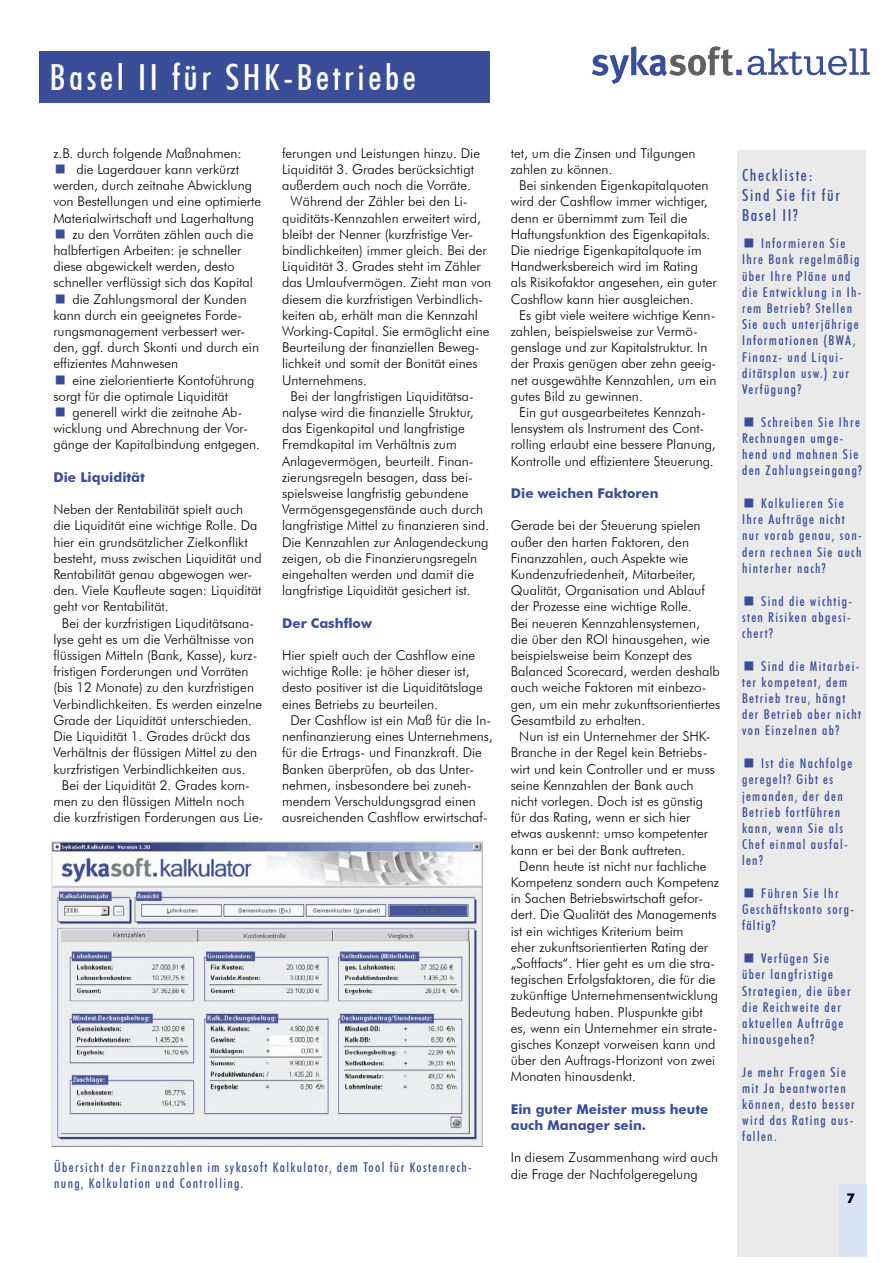
<style>
.page{position:relative;width:893px;height:1263px;background:#fff}
.page>*{position:absolute;margin:0;border:0;box-sizing:border-box;transform-origin:0 0}
.t1{font:500 condensed 36px "Futura BT";letter-spacing:.1em;color:#fff}
.t2{font:500 condensed 16.5px/19.8px "Futura BT";letter-spacing:.1em;color:#3a4d98}
.t3{font:300 13.5px/16.2px "Futura BT";color:#000}
.t4{font:500 condensed 13.5px/16.2px "Futura BT";letter-spacing:.1em;color:#3a4d98}
.t5{font:700 13.5px/16.2px "Futura BT";color:#3a4d98}
.t6{font:700 13.5px "Futura BT";color:#000}
.s1{color:#3a4d98}
</style>
<div class="page">
<div style="left:737px;top:150px;width:129px;height:1107px;background:#eaeaea"></div>
<svg style="left:592px;top:46px;width:278px;height:38px"></svg>
<div style="left:839px;top:1184px;width:27px;height:72px;background:#d8e3f4"></div>
<div style="left:39px;top:51px;width:451px;height:51px;background:#3a4d98"></div>
<img style="left:51px;top:841px;width:431px;height:305px">
<h1 class="t1" style="left:50px;top:56px;width:367px">Basel II für SHK-Betriebe</h1>
<p class="t3" style="left:53px;top:145px;width:190px">z.B. durch folgende Maßnahmen:</p>
<p class="t3" style="left:53px;top:161px;width:209px"><span class="s1">▪</span> die Lagerdauer kann verkürzt werden, durch zeitnahe Abwicklung von Bestellungen und eine optimierte Materialwirtschaft und Lagerhaltung</p>
<p class="t3" style="left:53px;top:226px;width:202px"><span class="s1">▪</span> zu den Vorräten zählen auch die halbfertigen Arbeiten: je schneller diese abgewickelt werden, desto schneller verflüssigt sich das Kapital</p>
<p class="t3" style="left:53px;top:291px;width:207px"><span class="s1">▪</span> die Zahlungsmoral der Kunden kann durch ein geeignetes Forde&shy;rungsmanagement verbessert wer&shy;den, ggf. durch Skonti und durch ein effizientes Mahnwesen</p>
<p class="t3" style="left:53px;top:372px;width:202px"><span class="s1">▪</span> eine zielorientierte Kontoführung sorgt für die optimale Liquidität</p>
<p class="t3" style="left:53px;top:404px;width:208px"><span class="s1">▪</span> generell wirkt die zeitnahe Ab&shy;wicklung und Abrechnung der Vor&shy;gänge der Kapitalbindung entgegen.</p>
<p class="t5" style="left:53px;top:469px;width:93px">Die Liquidität</p>
<p class="t3" style="left:53px;top:501px;width:210px">Neben der Rentabilität spielt auch die Liquidität eine wichtige Rolle. Da hier ein grundsätzlicher Zielkonflikt besteht, muss zwischen Liquidität und Rentabilität genau abgewogen wer&shy;den. Viele Kaufleute sagen: Liquidität geht vor Rentabilität.</p>
<p class="t3" style="left:53px;top:615px;width:210px;text-indent:9px">Bei der kurzfristigen Liquditätsana&shy;lyse geht es um die Verhältnisse von flüssigen Mitteln (Bank, Kasse), kurz&shy;fristigen Forderungen und Vorräten (bis 12 Monate) zu den kurzfristigen Verbindlichkeiten. Es werden einzelne Grade der Liquidität unterschieden.<br>Die Liquidität 1. Grades drückt das Verhältnis der flüssigen Mittel zu den kurzfristigen Verbindlichkeiten aus.</p>
<p class="t3" style="left:53px;top:777px;width:212px;text-indent:9px">Bei der Liquidität 2. Grades kom&shy;men zu den flüssigen Mitteln noch die kurzfristigen Forderungen aus Lie-</p>
<p class="t3" style="left:282px;top:145px;width:200px">ferungen und Leistungen hinzu. Die</p>
<p class="t3" style="left:282px;top:161px;width:193px">Liquidität 3. Grades berücksichtigt</p>
<p class="t3" style="left:282px;top:177px;width:191px">außerdem auch noch die Vorräte.</p>
<p class="t3" style="left:291px;top:193px;width:178px">Während der Zähler bei den Li-</p>
<p class="t3" style="left:282px;top:210px;width:200px">quiditäts-Kennzahlen erweitert wird,</p>
<p class="t3" style="left:282px;top:226px;width:193px">bleibt der Nenner (kurzfristige Ver-</p>
<p class="t3" style="left:282px;top:242px;width:206px">bindlichkeiten) immer gleich. Bei der</p>
<p class="t3" style="left:282px;top:258px;width:200px">Liquidität 3. Grades steht im Zähler</p>
<p class="t3" style="left:282px;top:274px;width:211px">das Umlaufvermögen. Zieht man von</p>
<p class="t3" style="left:282px;top:291px;width:203px">diesem die kurzfristigen Verbindlich-</p>
<p class="t3" style="left:282px;top:307px;width:197px">keiten ab, erhält man die Kennzahl</p>
<p class="t3" style="left:282px;top:323px;width:209px">Working-Capital. Sie ermöglicht eine</p>
<p class="t3" style="left:282px;top:339px;width:199px">Beurteilung der finanziellen Beweg-</p>
<p class="t3" style="left:282px;top:355px;width:197px">lichkeit und somit der Bonität eines</p>
<p class="t3" style="left:282px;top:372px;width:86px">Unternehmens.</p>
<p class="t3" style="left:291px;top:388px;width:185px">Bei der langfristigen Liquiditätsa-</p>
<p class="t3" style="left:282px;top:404px;width:193px">nalyse wird die finanzielle Struktur,</p>
<p class="t3" style="left:282px;top:420px;width:184px">das Eigenkapital und langfristige</p>
<p class="t3" style="left:282px;top:436px;width:176px">Fremdkapital im Verhältnis zum</p>
<p class="t3" style="left:282px;top:453px;width:193px">Anlagevermögen, beurteilt. Finan-</p>
<p class="t3" style="left:282px;top:469px;width:192px">zierungsregeln besagen, dass bei-</p>
<p class="t3" style="left:282px;top:485px;width:188px">spielsweise langfristig gebundene</p>
<p class="t3" style="left:282px;top:501px;width:203px">Vermögensgegenstände auch durch</p>
<p class="t3" style="left:282px;top:517px;width:209px">langfristige Mittel zu finanzieren sind.</p>
<p class="t3" style="left:282px;top:534px;width:208px">Die Kennzahlen zur Anlagendeckung</p>
<p class="t3" style="left:282px;top:550px;width:197px">zeigen, ob die Finanzierungsregeln</p>
<p class="t3" style="left:282px;top:566px;width:193px">eingehalten werden und damit die</p>
<p class="t3" style="left:282px;top:582px;width:190px">langfristige Liquidität gesichert ist.</p>
<p class="t5" style="left:282px;top:615px;width:91px">Der Cashflow</p>
<p class="t3" style="left:282px;top:647px;width:202px">Hier spielt auch der Cashflow eine wichtige Rolle: je höher dieser ist, desto positiver ist die Liquiditätslage eines Betriebs zu beurteilen.</p>
<p class="t3" style="left:282px;top:712px;width:212px;text-indent:9px">Der Cashflow ist ein Maß für die In&shy;nenfinanzierung eines Unternehmens, für die Ertrags- und Finanzkraft. Die Banken überprüfen, ob das Unter&shy;nehmen, insbesondere bei zuneh&shy;mendem Verschuldungsgrad einen ausreichenden Cashflow erwirtschaf-</p>
<p class="t4" style="left:54px;top:1159px;width:419px">Übersicht der Finanzzahlen im sykasoft Kalkulator, dem Tool für Kostenrech&shy;nung, Kalkulation und Controlling.</p>
<p class="t3" style="left:511px;top:145px;width:186px">tet, um die Zinsen und Tilgungen zahlen zu können.</p>
<p class="t3" style="left:511px;top:177px;width:207px;text-indent:9px">Bei sinkenden Eigenkapitalquoten wird der Cashflow immer wichtiger, denn er übernimmt zum Teil die Haftungsfunktion des Eigenkapitals.<br>Die niedrige Eigenkapitalquote im Handwerksbereich wird im Rating als Risikofaktor angesehen, ein guter Cashflow kann hier ausgleichen.</p>
<p class="t3" style="left:511px;top:307px;width:207px;text-indent:9px">Es gibt viele weitere wichtige Kenn&shy;zahlen, beispielsweise zur Vermö&shy;genslage und zur Kapitalstruktur. In der Praxis genügen aber zehn geeig&shy;net ausgewählte Kennzahlen, um ein gutes Bild zu gewinnen.</p>
<p class="t3" style="left:511px;top:404px;width:206px;text-indent:9px">Ein gut ausgearbeitetes Kennzah&shy;lensystem als Instrument des Cont&shy;rolling erlaubt eine bessere Planung, Kontrolle und effizientere Steuerung.</p>
<p class="t5" style="left:511px;top:485px;width:149px">Die weichen Faktoren</p>
<p class="t3" style="left:511px;top:517px;width:211px">Gerade bei der Steuerung spielen außer den harten Faktoren, den Finanzzahlen, auch Aspekte wie Kundenzufriedenheit, Mitarbeiter, Qualität, Organisation und Ablauf der Prozesse eine wichtige Rolle.<br>Bei neueren Kennzahlensystemen, die über den ROI hinausgehen, wie beispielsweise beim Konzept des Balanced Scorecard, werden deshalb auch weiche Faktoren mit einbezo&shy;gen, um ein mehr zukunftsorientiertes Gesamtbild zu erhalten.</p>
<p class="t3" style="left:511px;top:728px;width:206px;text-indent:9px">Nun ist ein Unternehmer der SHK-Branche in der Regel kein Betriebs&shy;wirt und kein Controller und er muss seine Kennzahlen der Bank auch nicht vorlegen. Doch ist es günstig für das Rating, wenn er sich hier etwas auskennt: umso kompetenter kann er bei der Bank auftreten.</p>
<p class="t3" style="left:511px;top:858px;width:210px;text-indent:9px">Denn heute ist nicht nur fachliche Kompetenz sondern auch Kompetenz in Sachen Betriebswirtschaft gefor&shy;dert. Die Qualität des Managements ist ein wichtiges Kriterium beim<br>eher zukunftsorientierten Rating der „Softfacts“. Hier geht es um die stra&shy;tegischen Erfolgsfaktoren, die für die zukünftige Unternehmensentwicklung Bedeutung haben. Pluspunkte gibt es, wenn ein Unternehmer ein strate&shy;gisches Konzept vorweisen kann und über den Auftrags-Horizont von zwei Monaten hinausdenkt.</p>
<p class="t5" style="left:511px;top:1101px;width:199px">Ein guter Meister muss heute auch Manager sein.</p>
<p class="t3" style="left:511px;top:1149px;width:209px">In diesem Zusammenhang wird auch die Frage der Nachfolgeregelung</p>
<p class="t2" style="left:742px;top:165px;width:99px">Checkliste:<br>Sind Sie fit für<br>Basel II?</p>
<p class="t4" style="left:742px;top:235px;width:121px">▪ Informieren Sie<br>Ihre Bank regelmäßig über Ihre Pläne und die Entwicklung in Ih&shy;rem Betrieb? Stellen<br>Sie auch unterjährige<br>Informationen (BWA,<br>Finanz- und Liqui&shy;ditätsplan usw.) zur<br>Verfügung?</p>
<p class="t4" style="left:742px;top:414px;width:121px">▪ Schreiben Sie Ihre<br>Rechnungen umge&shy;hend und mahnen Sie den Zahlungseingang?</p>
<p class="t4" style="left:742px;top:495px;width:121px">▪ Kalkulieren Sie<br>Ihre Aufträge nicht nur vorab genau, son&shy;dern rechnen Sie auch hinterher nach?</p>
<p class="t4" style="left:742px;top:592px;width:112px;text-align:justify">▪ Sind die wichtig&shy;sten Risiken abgesi&shy;chert?</p>
<p class="t4" style="left:742px;top:658px;width:121px">▪ Sind die Mitarbei&shy;ter kompetent, dem<br>Betrieb treu, hängt der Betrieb aber nicht von Einzelnen ab?</p>
<p class="t4" style="left:742px;top:755px;width:112px">▪ Ist die Nachfolge geregelt? Gibt es jemanden, der den<br>Betrieb fortführen kann, wenn Sie als<br>Chef einmal ausfal&shy;len?</p>
<p class="t4" style="left:742px;top:885px;width:114px">▪ Führen Sie Ihr<br>Geschäftskonto sorg&shy;fältig?</p>
<p class="t4" style="left:742px;top:950px;width:110px">▪ Verfügen Sie über langfristige<br>Strategien, die über die Reichweite der aktuellen Aufträge hinausgehen?</p>
<p class="t4" style="left:742px;top:1063px;width:114px">Je mehr Fragen Sie mit Ja beantworten können, desto besser wird das Rating aus&shy;fallen.</p>
<p class="t6" style="left:847px;top:1190px;width:10px">7</p>
</div>
